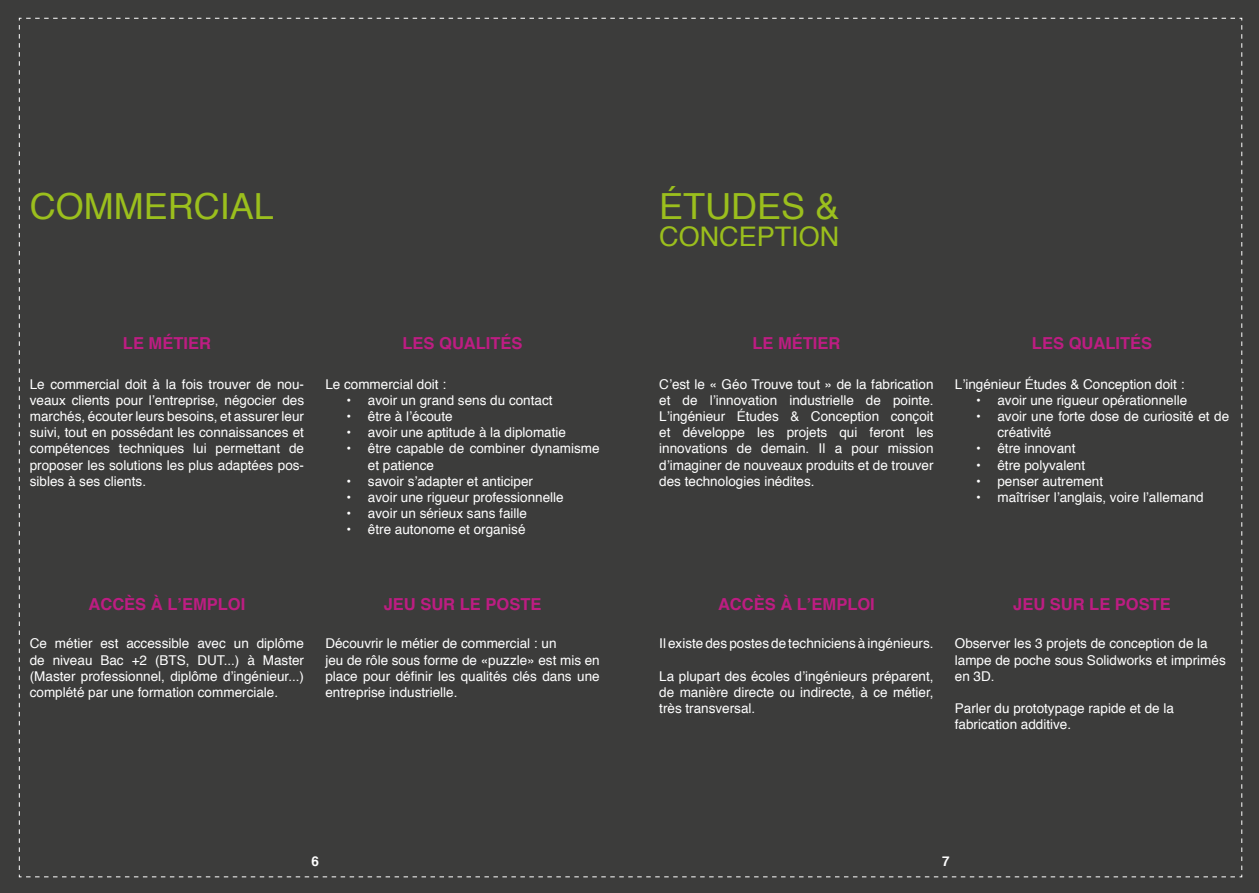
<style>
.page{position:relative;width:1259px;height:893px;background:#3c3c3b}
.page>*{position:absolute;margin:0;border:0;box-sizing:border-box;transform-origin:0 0}
.t1{font:36px "Helvetica";color:#9bbf1d}
.t2{font:27px "Helvetica";color:#9bbf1d}
.t3{font:700 16.5px "Helvetica";color:#bd1d82}
.t4{font:13.5px/16.2px "Helvetica";color:#fff}
.t5{font:700 13.5px "Helvetica";color:#fff}
</style>
<div class="page">
<svg style="left:26px;top:877px;width:1209px;height:1px"></svg>
<h1 class="t1" style="left:30px;top:178px;width:246px">COMMERCIAL</h1>
<h1 class="t1" style="left:659px;top:178px;width:182px">ÉTUDES &amp;</h1>
<h2 class="t2" style="left:659px;top:215px;width:182px">CONCEPTION</h2>
<p class="t3" style="left:123px;top:330px;width:90px">LE MÉTIER</p>
<p class="t4" style="left:30px;top:376px;width:276px;text-align:justify">Le commercial doit à la fois trouver de nou&shy;veaux clients pour l’entreprise, négocier des marchés, écouter leurs besoins, et assurer leur suivi, tout en possédant les connaissances et compétences techniques lui permettant de proposer les solutions les plus adaptées pos&shy;sibles à ses clients.</p>
<p class="t3" style="left:402px;top:330px;width:122px">LES QUALITÉS</p>
<p class="t4" style="left:325px;top:376px;width:122px">Le commercial doit :</p>
<p class="t4" style="left:347px;top:392px;width:207px">• avoir un grand sens du contact</p>
<p class="t4" style="left:347px;top:409px;width:108px">• être à l’écoute</p>
<p class="t4" style="left:347px;top:425px;width:221px">• avoir une aptitude à la diplomatie</p>
<p class="t4" style="left:368px;top:441px;width:233px;text-indent:-21px">• être capable de combiner dynamisme et patience</p>
<p class="t4" style="left:347px;top:473px;width:188px">• savoir s’adapter et anticiper</p>
<p class="t4" style="left:347px;top:490px;width:219px">• avoir une rigueur professionnelle</p>
<p class="t4" style="left:347px;top:506px;width:182px">• avoir un sérieux sans faille</p>
<p class="t4" style="left:347px;top:522px;width:180px">• être autonome et organisé</p>
<p class="t3" style="left:752px;top:330px;width:90px">LE MÉTIER</p>
<p class="t4" style="left:659px;top:376px;width:276px;text-align:justify">C’est le « Géo Trouve tout » de la fabrication et de l’innovation industrielle de pointe.<br>L’ingénieur Études &amp; Conception conçoit et développe les projets qui feront les innovations de demain. Il a pour mission d’imaginer de nouveaux produits et de trouver des technologies inédites.</p>
<p class="t3" style="left:1032px;top:330px;width:122px">LES QUALITÉS</p>
<p class="t4" style="left:955px;top:376px;width:231px">L’ingénieur Études &amp; Conception doit :</p>
<p class="t4" style="left:976px;top:392px;width:213px">• avoir une rigueur opérationnelle</p>
<p class="t4" style="left:997px;top:409px;width:233px;text-indent:-21px">• avoir une forte dose de curiosité et de créativité</p>
<p class="t4" style="left:976px;top:441px;width:101px">• être innovant</p>
<p class="t4" style="left:976px;top:457px;width:111px">• être polyvalent</p>
<p class="t4" style="left:976px;top:473px;width:129px">• penser autrement</p>
<p class="t4" style="left:976px;top:490px;width:229px">• maîtriser l’anglais, voire l’allemand</p>
<p class="t3" style="left:89px;top:591px;width:158px">ACCÈS À L’EMPLOI</p>
<p class="t4" style="left:30px;top:636px;width:276px;text-align:justify">Ce métier est accessible avec un diplôme de niveau Bac +2 (BTS, DUT...) à Master (Master professionnel, diplôme d’ingénieur...) complété par une formation commerciale.</p>
<p class="t3" style="left:384px;top:591px;width:159px">JEU SUR LE POSTE</p>
<p class="t4" style="left:325px;top:636px;width:276px">Découvrir le métier de commercial : un<br>jeu de rôle sous forme de «puzzle» est mis en place pour définir les qualités clés dans une entreprise industrielle.</p>
<p class="t3" style="left:718px;top:591px;width:158px">ACCÈS À L’EMPLOI</p>
<p class="t3" style="left:1013px;top:591px;width:159px">JEU SUR LE POSTE</p>
<p class="t4" style="left:955px;top:636px;width:272px">Observer les 3 projets de conception de la lampe de poche sous Solidworks et imprimés en 3D.</p>
<p class="t4" style="left:955px;top:701px;width:221px">Parler du prototypage rapide et de la fabrication additive.</p>
<p class="t4" style="left:659px;top:636px;width:276px">Il existe des postes de techniciens à ingénieurs.</p>
<p class="t4" style="left:659px;top:668px;width:276px;text-align:justify">La plupart des écoles d’ingénieurs préparent, de manière directe ou indirecte, à ce métier, très transversal.</p>
<p class="t5" style="left:311px;top:850px;width:9px">6</p>
<p class="t5" style="left:942px;top:850px;width:9px">7</p>
</div>
